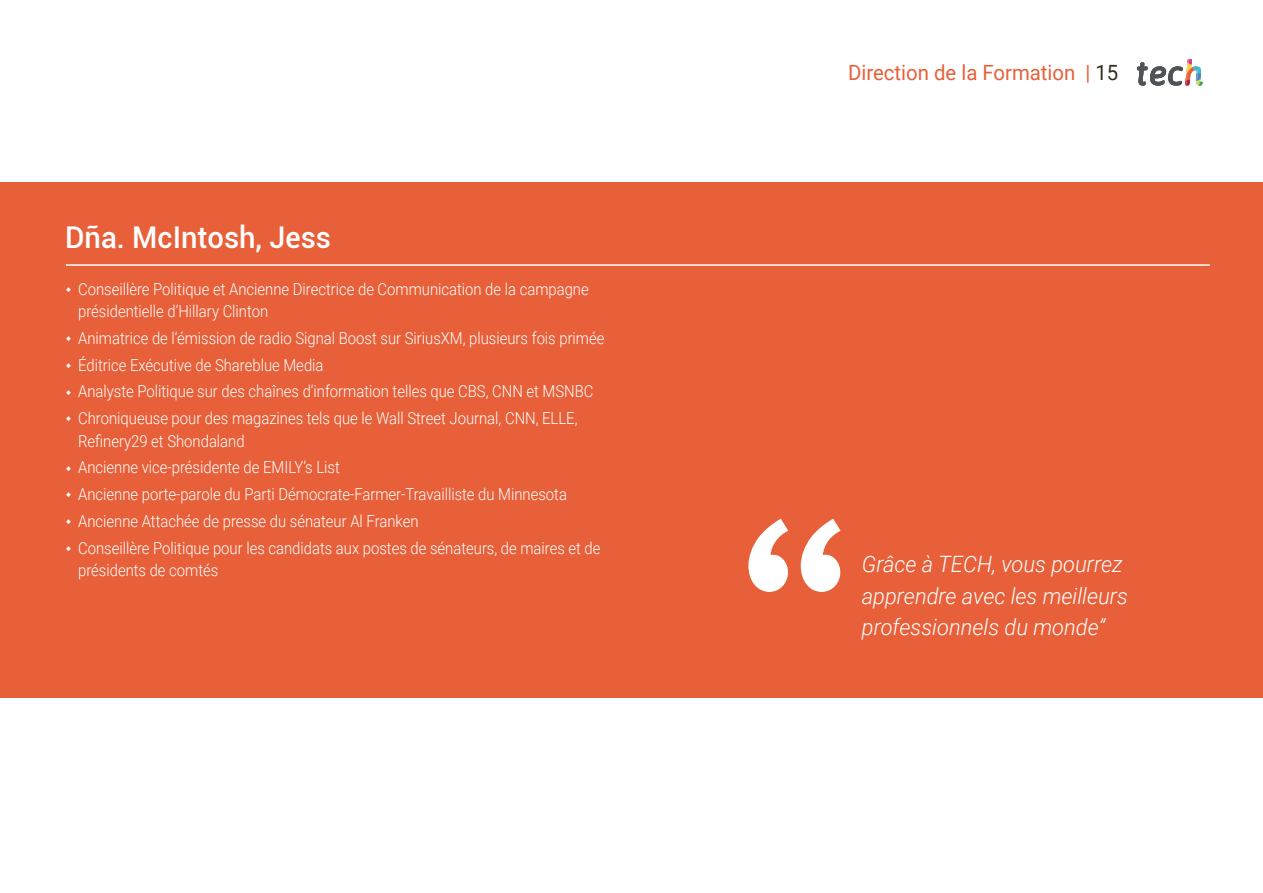
<style>
.page{position:relative;width:1263px;height:893px;background:#fff}
.page>*{position:absolute;margin:0;border:0;box-sizing:border-box;transform-origin:0 0}
.t1{font:500 30px "Roboto";color:#fff}
.t2{font:italic 300 22.5px/31.5px "Roboto";color:#fff}
.t3{font:21px "Roboto";color:#e7603a}
.t4{font:300 16.5px/26.7px "Roboto";color:#fff;scale:.9 1}
.s1{color:#312e20}
</style>
<div class="page">
<svg style="left:1137px;top:59px;width:65px;height:27px"></svg>
<div style="left:0;top:182px;width:1263px;height:516px;background:#e7603a"></div>
<hr style="left:66px;top:264px;width:1144px;height:2px;background:#fff">
<svg style="left:748px;top:519px;width:92px;height:73px"></svg>
<p class="t3" style="left:848px;top:57px;width:272px">Direction de la Formation | <span class="s1">15</span></p>
<h1 class="t1" style="left:65px;top:216px;width:267px">Dña. McIntosh, Jess</h1>
<p class="t4" style="left:78px;top:277px;width:569px;line-height:22.5px">Conseillère Politique et Ancienne Directrice de Communication de la campagne présidentielle d’Hillary Clinton</p>
<p class="t4" style="left:78px;top:324px;width:586px">Animatrice de l’émission de radio Signal Boost sur SiriusXM, plusieurs fois primée Éditrice Exécutive de Shareblue Media<br>Analyste Politique sur des chaînes d’information telles que CBS, CNN et MSNBC Chroniqueuse pour des magazines tels que le Wall Street Journal, CNN, ELLE,</p>
<p class="t4" style="left:78px;top:427px;width:582px">Refinery29 et Shondaland<br>Ancienne vice-présidente de EMILY’s List<br>Ancienne porte-parole du Parti Démocrate-Farmer-Travailliste du Minnesota Ancienne Attachée de presse du sénateur Al Franken<br>Conseillère Politique pour les candidats aux postes de sénateurs, de maires et de</p>
<p class="t4" style="left:78px;top:556px;width:157px">présidents de comtés</p>
<h2 class="t2" style="left:862px;top:548px;width:268px">Grâce à TECH, vous pourrez apprendre avec les meilleurs professionnels du monde”</h2>
</div>
